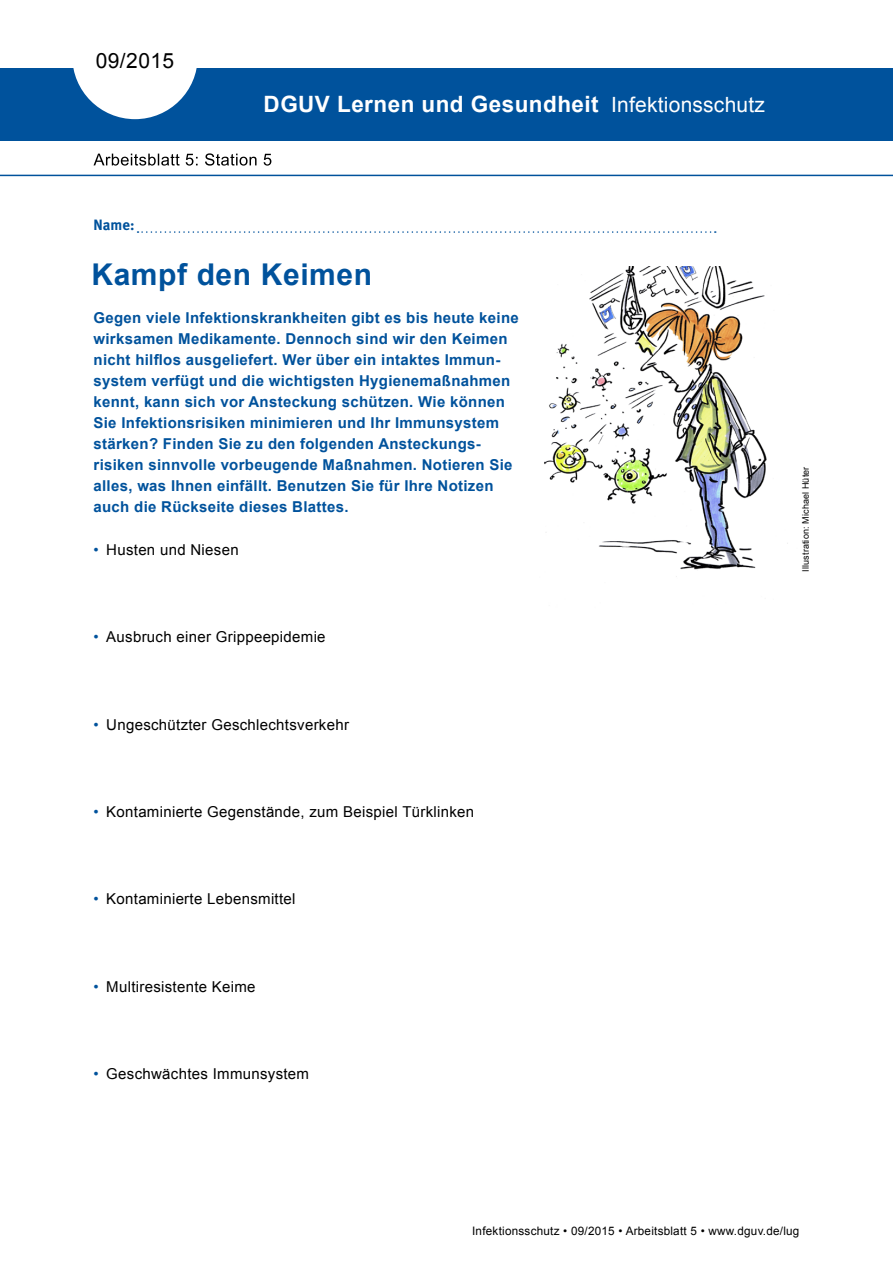
<style>
.page{position:relative;width:893px;height:1263px;background:#fff}
.page>*{position:absolute;margin:0;border:0;box-sizing:border-box;transform-origin:0 0}
.t1{font:700 30px "Arial";letter-spacing:.02em;color:#00529c}
.t2{font:700 22.5px "Arial";letter-spacing:.02em;color:#fff}
.t3{font:21px "Arial";letter-spacing:.01em;color:#fff}
.t4{font:21px "Arial";letter-spacing:.02em;color:#000}
.t5{font:700 15px/21px "Arial";letter-spacing:.02em;color:#00529c}
.t6{font:15px "Arial";letter-spacing:.02em;color:#000}
.t7{font:700 15px "DGUV Meta";color:#00529c}
.t8{font:11.7px "Arial";letter-spacing:.02em;color:#000}
.t9{font:9px "Arial";letter-spacing:.015em;color:#000}
.s1{color:#00529c}
</style>
<div class="page">
<svg style="left:94px;top:153px;width:177px;height:13px"></svg>
<div style="left:0;top:68px;width:893px;height:72px;background:#00529c"></div>
<svg style="left:73px;top:68px;width:124px;height:51px"></svg>
<hr style="left:0;top:175px;width:893px;height:1px;background:#00529c">
<img style="left:544px;top:267px;width:244px;height:310px">
<svg style="left:138px;top:231px;width:578px;height:2px"></svg>
<h3 class="t4" style="left:96px;top:47px;width:80px">09/2015</h3>
<h2 class="t2" style="left:264px;top:89px;width:337px">DGUV Lernen und Gesundheit</h2>
<h3 class="t3" style="left:611px;top:91px;width:155px">Infektionsschutz</h3>
<p class="t7" style="left:94px;top:216px;width:42px">Name:</p>
<h1 class="t1" style="left:91px;top:254px;width:282px">Kampf den Keimen</h1>
<p class="t5" style="left:94px;top:308px;width:427px">Gegen viele Infektionskrankheiten gibt es bis heute keine wirksamen Medikamente. Dennoch sind wir den Keimen nicht hilflos ausgeliefert. Wer über ein intaktes Immun&shy;system verfügt und die wichtigsten Hygienemaßnahmen kennt, kann sich vor Ansteckung schützen. Wie können Sie Infektionsrisiken minimieren und Ihr Immunsystem stärken? Finden Sie zu den folgenden Ansteckungs&shy;risiken sinnvolle vorbeugende Maßnahmen. Notieren Sie alles, was Ihnen einfällt. Benutzen Sie für Ihre Notizen auch die Rückseite dieses Blattes.</p>
<p class="t6" style="left:94px;top:540px;width:147px"><span class="s1">•</span> Husten und Niesen</p>
<p class="t6" style="left:94px;top:627px;width:234px"><span class="s1">•</span> Ausbruch einer Grippeepidemie</p>
<p class="t6" style="left:94px;top:714px;width:257px"><span class="s1">•</span> Ungeschützter Geschlechtsverkehr</p>
<p class="t6" style="left:94px;top:802px;width:382px"><span class="s1">•</span> Kontaminierte Gegenstände, zum Beispiel Türklinken</p>
<p class="t6" style="left:94px;top:889px;width:203px"><span class="s1">•</span> Kontaminierte Lebensmittel</p>
<p class="t6" style="left:94px;top:976px;width:164px"><span class="s1">•</span> Multiresistente Keime</p>
<p class="t6" style="left:94px;top:1064px;width:217px"><span class="s1">•</span> Geschwächtes Immunsystem</p>
<p class="t9" style="left:800px;top:572px;width:107px;rotate:-90deg">Illustration: Michael Hüter</p>
<p class="t8" style="left:472px;top:1223px;width:329px">Infektionsschutz • 09/2015 • Arbeitsblatt 5 • www.dguv.de/lug</p>
</div>
